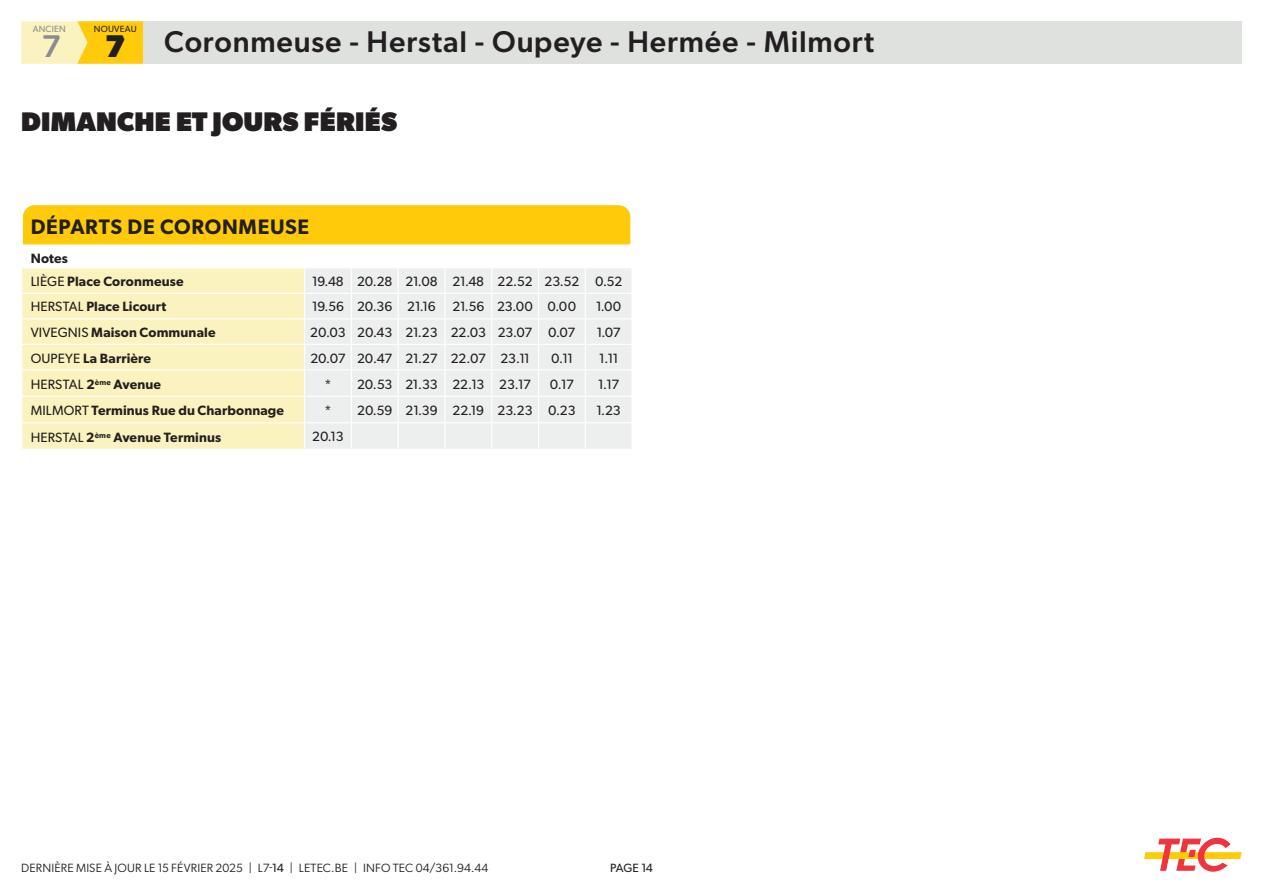
<style>
.page{position:relative;width:1263px;height:893px;background:#fff}
.page>*{position:absolute;margin:0;border:0;box-sizing:border-box;transform-origin:0 0}
.t1{font:500 31.5px "Gibson";color:#8a8d8e}
.t2{font:700 31.5px "Gibson";color:#231f20}
.t3{font:500 30px "Gibson";letter-spacing:.025em;color:#231f20}
.t4{font:800 27px "Gibson";letter-spacing:.01em;color:#231f20}
.t5{font:600 21px "Gibson";letter-spacing:.03em;color:#231f20}
.t6{font:13.5px "Gibson";color:#231f20}
.t7{font:600 13.5px "Gibson";letter-spacing:.01em;color:#231f20}
.t8{font:12px "Gibson";letter-spacing:.01em;color:#231f20}
.t9{font:12px "Gibson";letter-spacing:-.015em;color:#231f20}
.t10{font:9px "Gibson";letter-spacing:.025em;color:#231f20}
.t11{font:9px "Gibson";letter-spacing:.025em;color:#8a8d8e}
.s1{font-weight:400}
.s2{font-weight:600}
.s3{font-style:inherit}
</style>
<div class="page">
<div style="left:143px;top:21px;width:1099px;height:43px;background:#dfe1df"></div>
<div style="left:77px;top:21px;width:66px;height:43px;background:#feca0a"></div>
<svg style="left:21px;top:21px;width:67px;height:43px;background:#fbefb1"></svg>
<svg style="left:1144px;top:837px;width:98px;height:35px"></svg>
<svg style="left:22px;top:204px;width:609px;height:245px"></svg>
<p class="t11" style="left:33px;top:23px;width:35px">ANCIEN</p>
<p class="t10" style="left:94px;top:23px;width:44px">NOUVEAU</p>
<h1 class="t2" style="left:105px;top:24px;width:22px">7</h1>
<h1 class="t1" style="left:42px;top:24px;width:21px">7</h1>
<h2 class="t3" style="left:164px;top:20px;width:711px">Coronmeuse - Herstal - Oupeye - Hermée - Milmort</h2>
<p class="t4" style="left:21px;top:102px;width:377px">DIMANCHE ET JOURS FÉRIÉS</p>
<p class="t5" style="left:31px;top:212px;width:280px">DÉPARTS DE CORONMEUSE</p>
<p class="t7" style="left:31px;top:248px;width:39px">Notes</p>
<p class="t7" style="left:31px;top:272px;width:154px"><span class="s1">LIÈGE</span> Place Coronmeuse</p>
<p class="t6" style="left:312px;top:272px;width:33px">19.48</p>
<p class="t6" style="left:357px;top:272px;width:37px">20.28</p>
<p class="t6" style="left:405px;top:272px;width:34px">21.08</p>
<p class="t6" style="left:452px;top:272px;width:33px">21.48</p>
<p class="t6" style="left:498px;top:272px;width:36px">22.52</p>
<p class="t6" style="left:545px;top:272px;width:36px">23.52</p>
<p class="t6" style="left:595px;top:272px;width:29px">0.52</p>
<p class="t7" style="left:31px;top:297px;width:137px"><span class="s1">HERSTAL</span> Place Licourt</p>
<p class="t6" style="left:312px;top:297px;width:33px">19.56</p>
<p class="t6" style="left:357px;top:297px;width:37px">20.36</p>
<p class="t6" style="left:407px;top:297px;width:30px">21.16</p>
<p class="t6" style="left:452px;top:297px;width:33px">21.56</p>
<p class="t6" style="left:497px;top:297px;width:37px">23.00</p>
<p class="t6" style="left:548px;top:297px;width:30px">0.00</p>
<p class="t6" style="left:596px;top:297px;width:27px">1.00</p>
<p class="t7" style="left:31px;top:323px;width:186px"><span class="s1">VIVEGNIS</span> Maison Communale</p>
<p class="t6" style="left:310px;top:323px;width:37px">20.03</p>
<p class="t6" style="left:357px;top:323px;width:36px">20.43</p>
<p class="t6" style="left:405px;top:323px;width:34px">21.23</p>
<p class="t6" style="left:451px;top:323px;width:37px">22.03</p>
<p class="t6" style="left:498px;top:323px;width:36px">23.07</p>
<p class="t6" style="left:548px;top:323px;width:29px">0.07</p>
<p class="t6" style="left:597px;top:323px;width:25px">1.07</p>
<p class="t7" style="left:31px;top:348px;width:122px"><span class="s1">OUPEYE</span> La Barrière</p>
<p class="t6" style="left:310px;top:349px;width:37px">20.07</p>
<p class="t6" style="left:357px;top:349px;width:36px">20.47</p>
<p class="t6" style="left:405px;top:349px;width:34px">21.27</p>
<p class="t6" style="left:451px;top:349px;width:37px">22.07</p>
<p class="t6" style="left:500px;top:349px;width:31px">23.11</p>
<p class="t6" style="left:551px;top:349px;width:23px">0.11</p>
<p class="t6" style="left:599px;top:349px;width:20px">1.11</p>
<p class="t6" style="left:31px;top:375px;width:132px">HERSTAL <span class="s2">2</span><sup>ème</sup> <span class="s2">Avenue</span></p>
<p class="t6" style="left:324px;top:374px;width:9px">*</p>
<p class="t6" style="left:357px;top:374px;width:37px">20.53</p>
<p class="t6" style="left:405px;top:374px;width:34px">21.33</p>
<p class="t6" style="left:452px;top:374px;width:33px">22.13</p>
<p class="t6" style="left:499px;top:374px;width:33px">23.17</p>
<p class="t6" style="left:550px;top:374px;width:26px">0.17</p>
<p class="t6" style="left:598px;top:374px;width:23px">1.17</p>
<p class="t7" style="left:31px;top:401px;width:255px"><span class="s1">MILMORT</span> Terminus Rue du Charbonnage</p>
<p class="t6" style="left:324px;top:401px;width:9px">*</p>
<p class="t6" style="left:357px;top:401px;width:37px">20.59</p>
<p class="t6" style="left:405px;top:401px;width:34px">21.39</p>
<p class="t6" style="left:452px;top:401px;width:33px">22.19</p>
<p class="t6" style="left:498px;top:401px;width:37px">23.23</p>
<p class="t6" style="left:548px;top:401px;width:29px">0.23</p>
<p class="t6" style="left:596px;top:401px;width:26px">1.23</p>
<p class="t7" style="left:31px;top:428px;width:192px"><span class="s1">HERSTAL</span> 2<sup>ème</sup> Avenue Terminus</p>
<p class="t6" style="left:312px;top:427px;width:33px">20.13</p>
<p class="t8" style="left:21px;top:859px;width:469px">DERNIÈRE MISE À JOUR LE 15 FÉVRIER 2025 | L7-<span class="s3">14</span> | LETEC.BE | INFO TEC 04/361.94.44</p>
<p class="t9" style="left:610px;top:859px;width:44px">PAGE 14</p>
</div>
